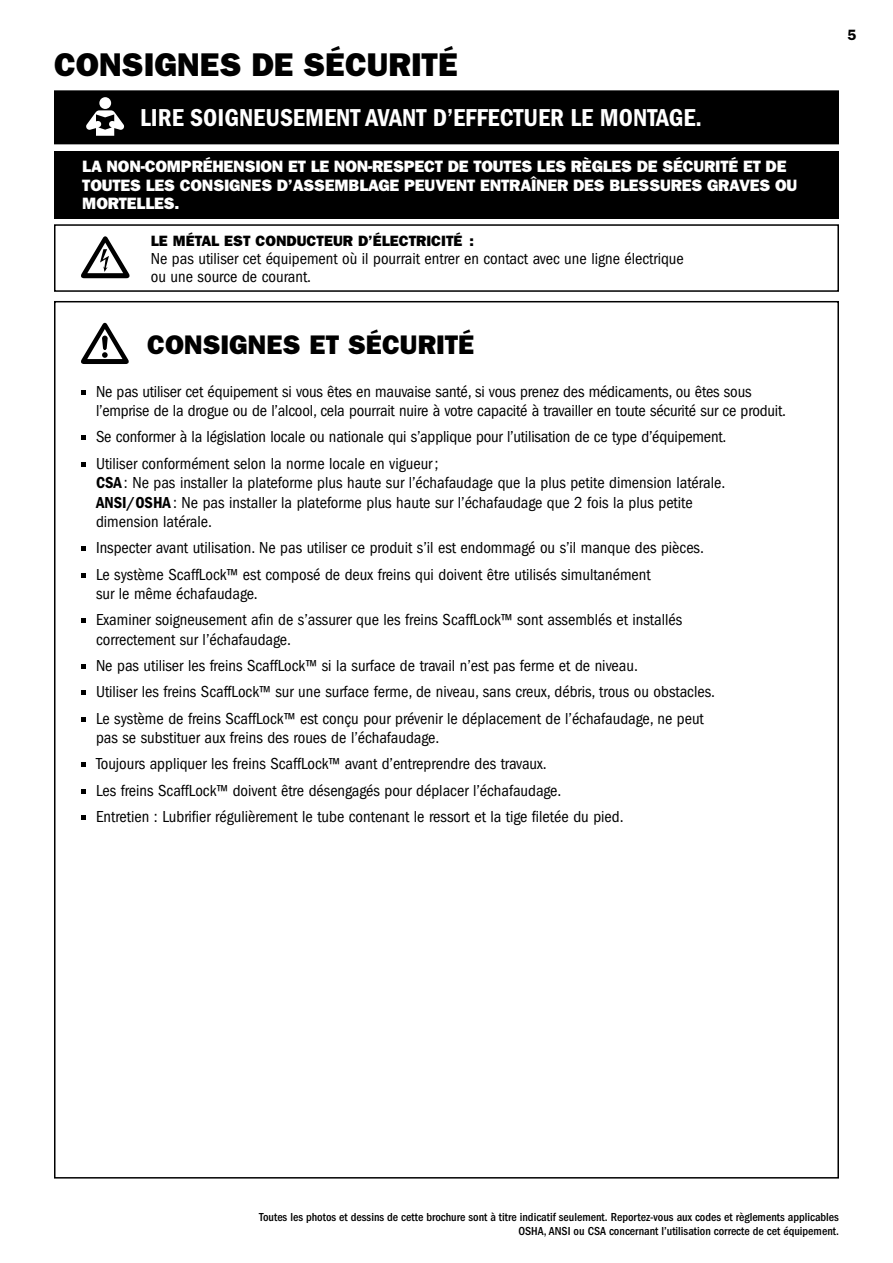
<style>
.page{position:relative;width:893px;height:1263px;background:#fff}
.page>*{position:absolute;margin:0;border:0;box-sizing:border-box;transform-origin:0 0}
.t1{font:33px "ITC Franklin Gothic Std Hvy";color:#000}
.t2{font:27px "ITC Franklin Gothic Std Hvy";color:#000}
.t3{font:25.35px "ITC Franklin Gothic Std Dm Cd";color:#fff}
.t4{font:condensed 16.5px/26.2px "ITC Franklin Gothic Std";color:#000}
.t5{font:16.5px/18.8px "ITC Franklin Gothic Std Hvy";letter-spacing:-.01em;color:#fff}
.t6{font:15px "ITC Franklin Gothic Std Hvy";color:#000}
.t7{font:600 15px "Franklin Gothic";color:#000}
.t8{font:500 condensed 12px/14.4px "ITC Franklin Gothic Std";color:#000;text-align:right}
.s1{font-family:"ITC Franklin Gothic Std Dm Cd";font-stretch:normal}
</style>
<div class="page">
<div style="left:54px;top:224px;width:785px;height:68px;border:2px solid #000"></div>
<svg style="left:81px;top:236px;width:49px;height:42px"></svg>
<div style="left:54px;top:151px;width:785px;height:67px;background:#000"></div>
<div style="left:56px;top:92px;width:781px;height:51px;background:#000"></div>
<div style="left:54px;top:90px;width:785px;height:54px;border:3px solid #000"></div>
<div style="left:99px;top:97px;width:12px;height:12px;background:#fff;border-radius:50%"></div>
<svg style="left:86px;top:110px;width:38px;height:26px"></svg>
<svg style="left:81px;top:323px;width:48px;height:41px"></svg>
<svg style="left:81px;top:390px;width:5px;height:4px"></svg>
<svg style="left:81px;top:435px;width:5px;height:5px"></svg>
<svg style="left:81px;top:462px;width:5px;height:4px"></svg>
<svg style="left:81px;top:546px;width:5px;height:5px"></svg>
<svg style="left:81px;top:573px;width:5px;height:4px"></svg>
<svg style="left:81px;top:618px;width:5px;height:5px"></svg>
<svg style="left:81px;top:664px;width:5px;height:5px"></svg>
<svg style="left:81px;top:690px;width:5px;height:5px"></svg>
<svg style="left:81px;top:717px;width:5px;height:4px"></svg>
<svg style="left:81px;top:762px;width:5px;height:5px"></svg>
<svg style="left:81px;top:789px;width:5px;height:4px"></svg>
<svg style="left:81px;top:815px;width:5px;height:5px"></svg>
<h1 class="t1" style="left:54px;top:45px;width:405px">CONSIGNES DE SÉCURITÉ</h1>
<h3 class="t3" style="left:140px;top:103px;width:563px">LIRE SOIGNEUSEMENT AVANT D’EFFECTUER LE MONTAGE.</h3>
<p class="t5" style="left:82px;top:157px;width:716px">LA NON-COMPRÉHENSION ET LE NON-RESPECT DE TOUTES LES RÈGLES DE SÉCURITÉ ET DE<br>TOUTES LES CONSIGNES D’ASSEMBLAGE PEUVENT ENTRAÎNER DES BLESSURES GRAVES OU<br>MORTELLES.</p>
<p class="t6" style="left:151px;top:232px;width:324px">LE MÉTAL EST CONDUCTEUR D’ÉLECTRICITÉ :</p>
<p class="t4" style="left:151px;top:249px;width:534px;line-height:18px">Ne pas utiliser cet équipement où il pourrait entrer en contact avec une ligne électrique ou une source de courant.</p>
<h2 class="t2" style="left:147px;top:329px;width:329px">CONSIGNES ET SÉCURITÉ</h2>
<p class="t4" style="left:96px;top:381px;width:692px;line-height:19.5px">Ne pas utiliser cet équipement si vous êtes en mauvaise santé, si vous prenez des médicaments, ou êtes sous l’emprise de la drogue ou de l’alcool, cela pourrait nuire à votre capacité à travailler en toute sécurité sur ce produit.</p>
<p class="t4" style="left:96px;top:424px;width:632px">Se conformer à la législation locale ou nationale qui s’applique pour l’utilisation de ce type d’équipement.<br>Utiliser conformément selon la norme locale en vigueur;</p>
<p class="t4" style="left:96px;top:473px;width:631px;line-height:19.5px"><span class="s1">CSA</span>: Ne pas installer la plateforme plus haute sur l’échafaudage que la plus petite dimension latérale.<br><span class="s1">ANSI/OSHA</span>: Ne pas installer la plateforme plus haute sur l’échafaudage que 2 fois la plus petite dimension latérale.</p>
<p class="t4" style="left:96px;top:535px;width:610px">Inspecter avant utilisation. Ne pas utiliser ce produit s’il est endommagé ou s’il manque des pièces.<br>Le système ScaffLock™ est composé de deux freins qui doivent être utilisés simultanément</p>
<p class="t4" style="left:96px;top:581px;width:588px">sur le même échafaudage.<br>Examiner soigneusement afin de s’assurer que les freins ScaffLock™ sont assemblés et installés</p>
<p class="t4" style="left:96px;top:626px;width:621px">correctement sur l’échafaudage.<br>Ne pas utiliser les freins ScaffLock™ si la surface de travail n’est pas ferme et de niveau.<br>Utiliser les freins ScaffLock™ sur une surface ferme, de niveau, sans creux, débris, trous ou obstacles.<br>Le système de freins ScaffLock™ est conçu pour prévenir le déplacement de l’échafaudage, ne peut</p>
<p class="t4" style="left:96px;top:725px;width:529px">pas se substituer aux freins des roues de l’échafaudage.<br>Toujours appliquer les freins ScaffLock™ avant d’entreprendre des travaux.<br>Les freins ScaffLock™ doivent être désengagés pour déplacer l’échafaudage.<br>Entretien : Lubrifier régulièrement le tube contenant le ressort et la tige filetée du pied.</p>
<p class="t7" style="left:847px;top:26px;width:10px">5</p>
<p class="t8" style="left:259px;top:1210px;width:581px">Toutes les photos et dessins de cette brochure sont à titre indicatif seulement. Reportez-vous aux codes et règlements applicables<br>OSHA, ANSI ou CSA concernant l’utilisation correcte de cet équipement.</p>
</div>
